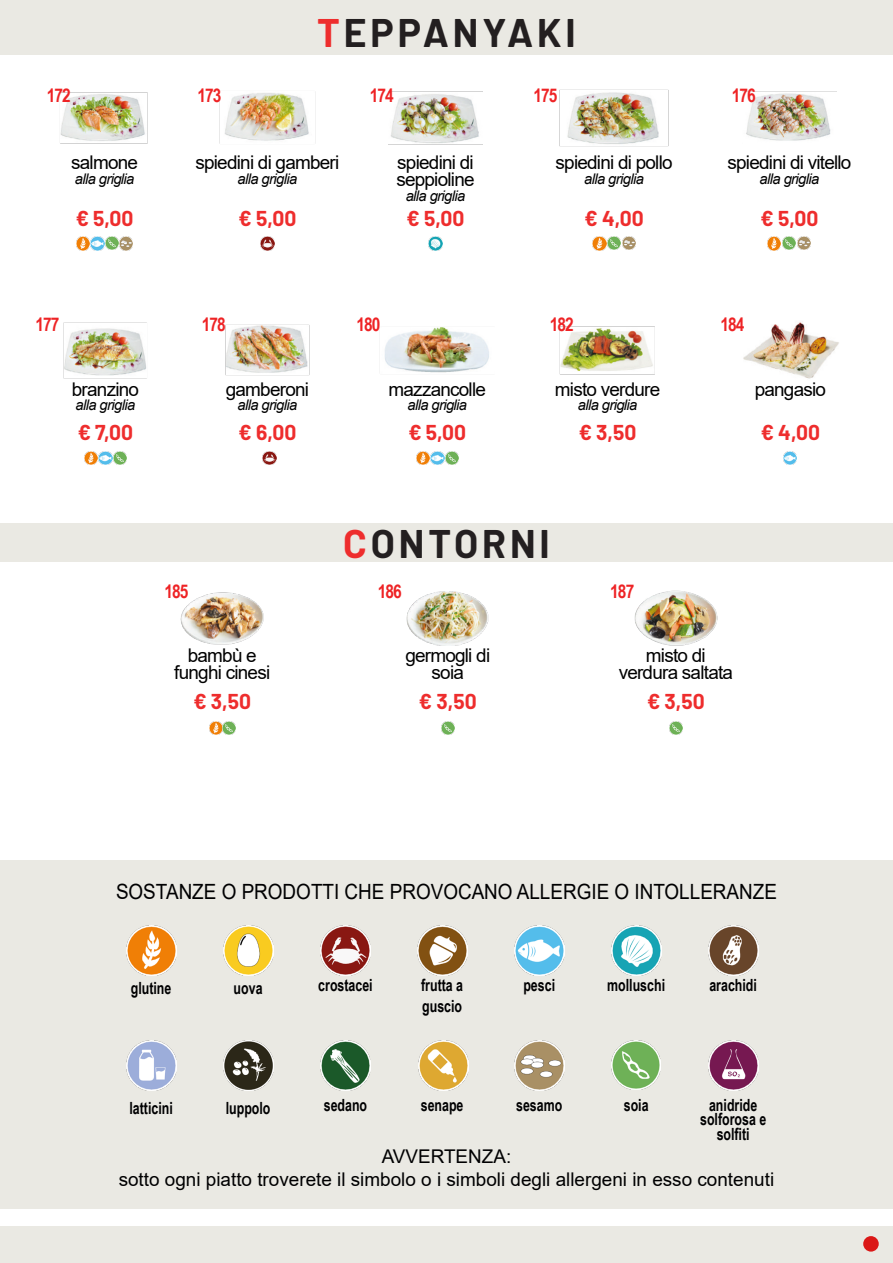
<style>
.page{position:relative;width:893px;height:1263px;background:#fff}
.page>*{position:absolute;margin:0;border:0;box-sizing:border-box;transform-origin:0 0}
.t1{font:700 39px "Barlow";letter-spacing:.1em;color:#231f20}
.t2{font:700 21px "Barlow";color:#ee2d2d}
.t3{font:21px "Arial";color:#000001;scale:.9 1}
.t4{font:18.9px "Arial";letter-spacing:-.04em;color:#000001}
.t5{font:18.9px "Arial";color:#000001}
.t6{font:700 18.9px "Arial Narrow";letter-spacing:-.05em;color:#ee2325}
.t7{font:700 16.8px "Arial Narrow";color:#000001;scale:.9 1}
.t8{font:italic 14.7px "Arial";letter-spacing:-.04em;color:#000001}
.s1{color:#ee2d2d}
</style>
<div class="page">
<div style="left:0;top:860px;width:893px;height:349px;background:#eae9e3"></div>
<img style="left:559px;top:326px;width:96px;height:49px">
<img style="left:180px;top:592px;width:84px;height:53px">
<img style="left:406px;top:591px;width:83px;height:55px">
<img style="left:634px;top:590px;width:84px;height:56px">
<img style="left:126px;top:926px;width:50px;height:50px">
<img style="left:223px;top:926px;width:50px;height:50px">
<img style="left:320px;top:926px;width:50px;height:50px">
<img style="left:417px;top:926px;width:50px;height:50px">
<img style="left:514px;top:926px;width:50px;height:50px">
<img style="left:611px;top:926px;width:50px;height:50px">
<img style="left:708px;top:926px;width:50px;height:50px">
<img style="left:126px;top:1040px;width:50px;height:50px">
<img style="left:223px;top:1040px;width:50px;height:50px">
<img style="left:320px;top:1040px;width:50px;height:50px">
<img style="left:418px;top:1040px;width:50px;height:50px">
<img style="left:514px;top:1040px;width:50px;height:50px">
<img style="left:611px;top:1040px;width:50px;height:50px">
<img style="left:708px;top:1040px;width:50px;height:50px">
<img style="left:225px;top:324px;width:85px;height:52px">
<svg style="left:263px;top:452px;width:13px;height:13px"></svg>
<img style="left:225px;top:93px;width:84px;height:48px">
<svg style="left:261px;top:237px;width:13px;height:13px"></svg>
<img style="left:743px;top:322px;width:96px;height:57px">
<img style="left:783px;top:452px;width:14px;height:13px">
<img style="left:388px;top:91px;width:95px;height:54px">
<svg style="left:429px;top:237px;width:13px;height:13px"></svg>
<svg style="left:441px;top:721px;width:13px;height:13px"></svg>
<svg style="left:669px;top:721px;width:13px;height:13px"></svg>
<svg style="left:209px;top:721px;width:26px;height:13px"></svg>
<img style="left:63px;top:322px;width:84px;height:57px">
<svg style="left:84px;top:452px;width:43px;height:13px"></svg>
<img style="left:384px;top:327px;width:105px;height:46px">
<svg style="left:416px;top:452px;width:43px;height:13px"></svg>
<img style="left:559px;top:89px;width:110px;height:58px">
<svg style="left:593px;top:237px;width:42px;height:13px"></svg>
<img style="left:746px;top:93px;width:85px;height:48px">
<svg style="left:768px;top:237px;width:42px;height:13px"></svg>
<img style="left:60px;top:92px;width:88px;height:52px">
<img style="left:119px;top:237px;width:14px;height:13px">
<svg style="left:77px;top:237px;width:41px;height:13px"></svg>
<div style="left:0;top:1227px;width:893px;height:36px;background:#eae9e3"></div>
<div style="left:863px;top:1236px;width:16px;height:15px;background:#db1817;border-radius:50%"></div>
<div style="left:0;top:0;width:893px;height:54px;background:#eae9e3"></div>
<div style="left:0;top:523px;width:893px;height:39px;background:#eae9e3"></div>
<p class="t6" style="left:47px;top:81px;width:25px">172</p>
<p class="t4" style="left:71px;top:149px;width:68px">salmone</p>
<p class="t8" style="left:75px;top:169px;width:61px">alla griglia</p>
<p class="t2" style="left:76px;top:206px;width:59px">€ 5,00</p>
<p class="t6" style="left:197px;top:81px;width:25px">173</p>
<p class="t1" style="left:317px;top:9px;width:260px"><span class="s1">T</span>EPPANYAKI</p>
<p class="t6" style="left:370px;top:81px;width:25px">174</p>
<p class="t6" style="left:533px;top:81px;width:25px">175</p>
<p class="t6" style="left:732px;top:81px;width:25px">176</p>
<p class="t4" style="left:195px;top:149px;width:145px">spiedini di gamberi</p>
<p class="t8" style="left:238px;top:169px;width:61px">alla griglia</p>
<p class="t2" style="left:239px;top:206px;width:59px">€ 5,00</p>
<p class="t4" style="left:397px;top:149px;width:78px">spiedini di</p>
<p class="t4" style="left:396px;top:166px;width:80px">seppioline</p>
<p class="t8" style="left:406px;top:186px;width:61px">alla griglia</p>
<p class="t2" style="left:407px;top:206px;width:59px">€ 5,00</p>
<p class="t4" style="left:556px;top:149px;width:119px">spiedini di pollo</p>
<p class="t8" style="left:584px;top:169px;width:61px">alla griglia</p>
<p class="t2" style="left:584px;top:206px;width:61px">€ 4,00</p>
<p class="t4" style="left:727px;top:149px;width:125px">spiedini di vitello</p>
<p class="t8" style="left:760px;top:169px;width:61px">alla griglia</p>
<p class="t2" style="left:761px;top:206px;width:59px">€ 5,00</p>
<p class="t6" style="left:35px;top:310px;width:25px">177</p>
<p class="t4" style="left:72px;top:376px;width:69px">branzino</p>
<p class="t8" style="left:76px;top:396px;width:61px">alla griglia</p>
<p class="t2" style="left:78px;top:420px;width:57px">€ 7,00</p>
<p class="t6" style="left:202px;top:310px;width:25px">178</p>
<p class="t4" style="left:226px;top:376px;width:85px">gamberoni</p>
<p class="t8" style="left:238px;top:396px;width:61px">alla griglia</p>
<p class="t2" style="left:239px;top:420px;width:59px">€ 6,00</p>
<p class="t6" style="left:357px;top:310px;width:25px">180</p>
<p class="t4" style="left:389px;top:376px;width:99px">mazzancolle</p>
<p class="t8" style="left:407px;top:396px;width:61px">alla griglia</p>
<p class="t2" style="left:408px;top:420px;width:59px">€ 5,00</p>
<p class="t6" style="left:550px;top:310px;width:25px">182</p>
<p class="t4" style="left:555px;top:376px;width:107px">misto verdure</p>
<p class="t8" style="left:578px;top:396px;width:61px">alla griglia</p>
<p class="t2" style="left:579px;top:420px;width:59px">€ 3,50</p>
<p class="t6" style="left:720px;top:310px;width:25px">184</p>
<p class="t4" style="left:755px;top:376px;width:73px">pangasio</p>
<p class="t2" style="left:761px;top:420px;width:61px">€ 4,00</p>
<p class="t1" style="left:343px;top:519px;width:208px"><span class="s1">C</span>ONTORNI</p>
<p class="t6" style="left:165px;top:577px;width:25px">185</p>
<p class="t6" style="left:378px;top:577px;width:25px">186</p>
<p class="t6" style="left:610px;top:577px;width:25px">187</p>
<p class="t4" style="left:188px;top:643px;width:71px">bambù e</p>
<p class="t4" style="left:174px;top:660px;width:97px">funghi cinesi</p>
<p class="t4" style="left:405px;top:643px;width:86px">germogli di</p>
<p class="t4" style="left:432px;top:660px;width:34px">soia</p>
<p class="t4" style="left:646px;top:643px;width:61px">misto di</p>
<p class="t4" style="left:619px;top:660px;width:116px">verdura saltata</p>
<p class="t2" style="left:193px;top:688px;width:59px">€ 3,50</p>
<p class="t2" style="left:419px;top:688px;width:59px">€ 3,50</p>
<p class="t2" style="left:647px;top:688px;width:59px">€ 3,50</p>
<p class="t3" style="left:116px;top:877px;width:736px">SOSTANZE O PRODOTTI CHE PROVOCANO ALLERGIE O INTOLLERANZE</p>
<p class="t7" style="left:131px;top:976px;width:47px">glutine</p>
<p class="t7" style="left:129px;top:1095px;width:50px">latticini</p>
<p class="t7" style="left:234px;top:976px;width:34px">uova</p>
<p class="t7" style="left:226px;top:1095px;width:51px">luppolo</p>
<p class="t7" style="left:318px;top:973px;width:62px">crostacei</p>
<p class="t7" style="left:324px;top:1092px;width:50px">sedano</p>
<p class="t7" style="left:421px;top:973px;width:48px">frutta a</p>
<p class="t7" style="left:422px;top:993px;width:46px">guscio</p>
<p class="t7" style="left:421px;top:1092px;width:49px">senape</p>
<p class="t7" style="left:523px;top:973px;width:37px">pesci</p>
<p class="t7" style="left:516px;top:1092px;width:53px">sesamo</p>
<p class="t7" style="left:607px;top:973px;width:66px">molluschi</p>
<p class="t7" style="left:709px;top:973px;width:54px">arachidi</p>
<p class="t7" style="left:624px;top:1092px;width:29px">soia</p>
<p class="t7" style="left:709px;top:1092px;width:55px">anidride</p>
<p class="t7" style="left:700px;top:1107px;width:75px">solforosa e</p>
<p class="t7" style="left:717px;top:1121px;width:38px">solfiti</p>
<p class="t5" style="left:382px;top:1144px;width:131px">AVVERTENZA:</p>
<p class="t5" style="left:119px;top:1166px;width:657px">sotto ogni piatto troverete il simbolo o i simboli degli allergeni in esso contenuti</p>
</div>
